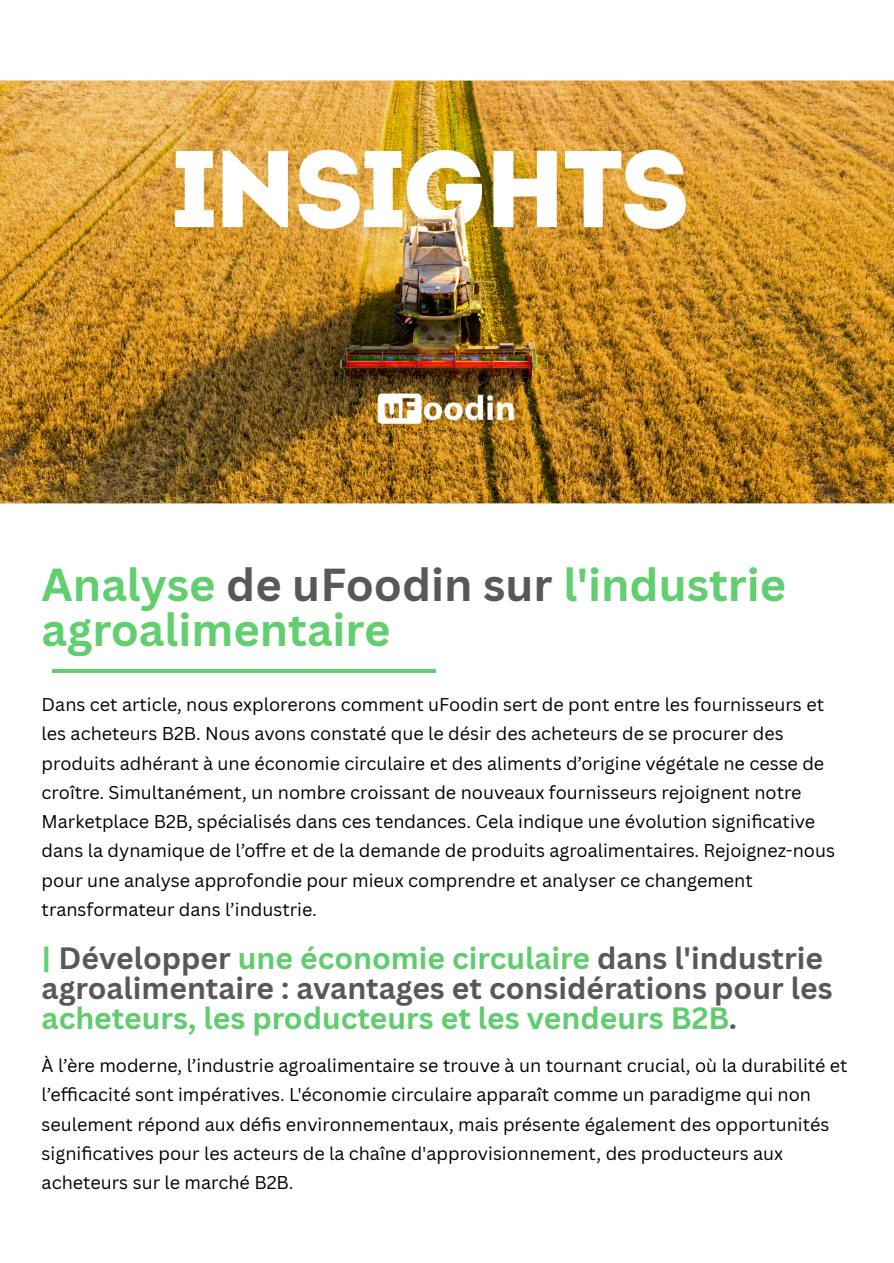
<style>
.page{position:relative;width:894px;height:1263px;background:#fff}
.page>*{position:absolute;margin:0;border:0;box-sizing:border-box;transform-origin:0 0}
.t1{font:700 45px/45px "Canva Sans";color:#61ce70}
.t2{font:700 30px/30.3px "Canva Sans";color:#595858}
.t3{font:18px/29.2px "Canva Sans";color:#000}
.s1{color:#595858}
.s2{color:#61ce70}
.s3{color:#5fcd6e}
</style>
<div class="page">
<img style="left:0;top:80px;width:893px;height:424px">
<hr style="left:52px;top:669px;width:384px;height:4px;background:#61ce70">
<h1 class="t1" style="left:42px;top:561px;width:746px">Analyse <span class="s1">de uFoodin sur</span> l'industrie agroalimentaire</h1>
<p class="t3" style="left:42px;top:689px;width:794px">Dans cet article, nous explorerons comment uFoodin sert de pont entre les fournisseurs et les acheteurs B2B. Nous avons constaté que le désir des acheteurs de se procurer des produits adhérant à une économie circulaire et des aliments d’origine végétale ne cesse de croître. Simultanément, un nombre croissant de nouveaux fournisseurs rejoignent notre Marketplace B2B, spécialisés dans ces tendances. Cela indique une évolution signifi cative dans la dynamique de l’offre et de la demande de produits agroalimentaires. Rejoignez-nous pour une analyse approfondie pour mieux comprendre et analyser ce changement transformateur dans l’industrie.</p>
<h2 class="t2" style="left:42px;top:942px;width:792px"><span class="s2">|</span> Développer <span class="s3">une économie circulaire</span> dans l'industrie agroalimentaire : avantages et considérations pour les <span class="s3">acheteurs, les producteurs et les vendeurs B2B</span>.</h2>
<p class="t3" style="left:42px;top:1051px;width:807px">À l’ère moderne, l’industrie agroalimentaire se trouve à un tournant crucial, où la durabilité et l’effi cacité sont impératives. L'économie circulaire apparaît comme un paradigme qui non seulement répond aux défis environnementaux, mais présente également des opportunités signifi catives pour les acteurs de la chaîne d'approvisionnement, des producteurs aux acheteurs sur le marché B2B.</p>
</div>
